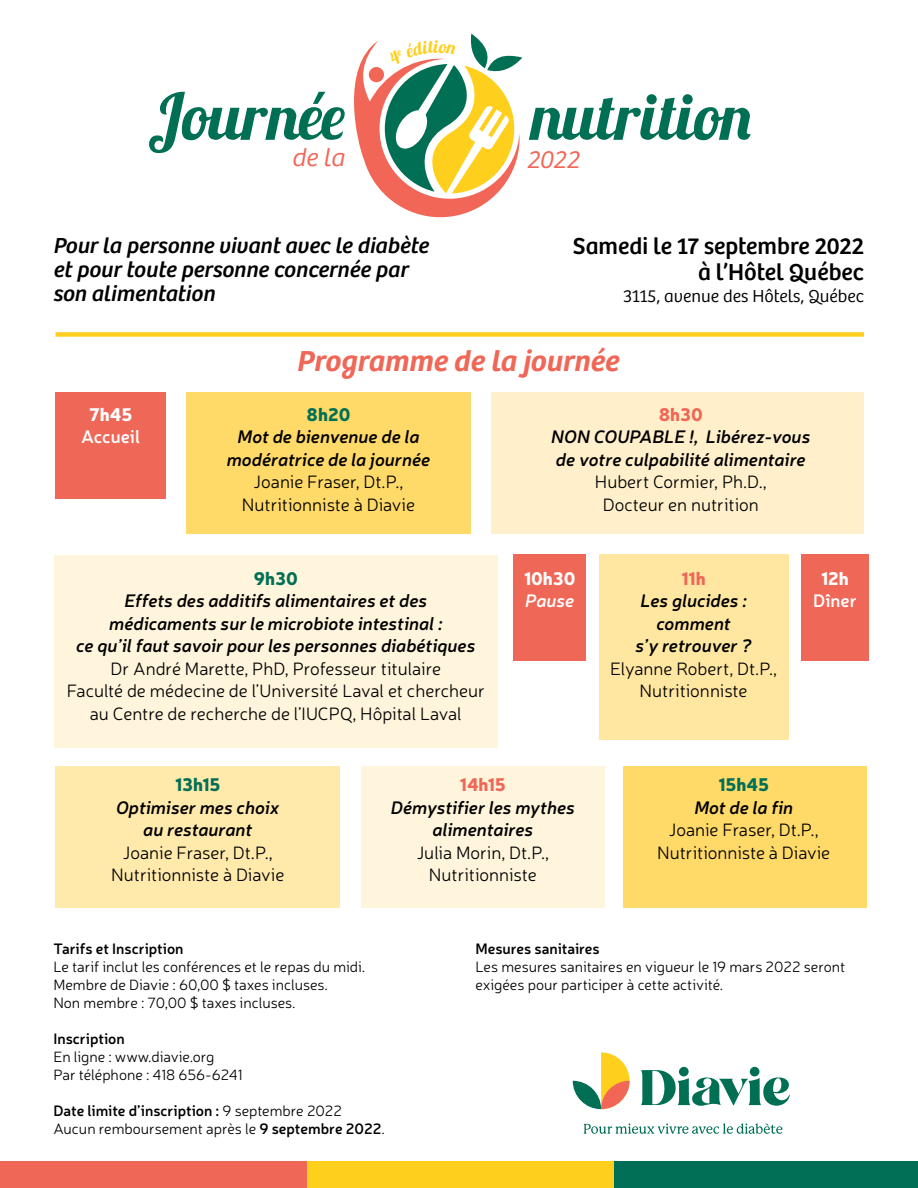
<style>
.page{position:relative;width:918px;height:1188px;background:#fff}
.page>*{position:absolute;margin:0;border:0;box-sizing:border-box;transform-origin:0 0}
.t1{font:64.05px "Lobster 1.0";color:#006f54}
.t2{font:italic 600 30px "Bree";color:#ef6757}
.t3{font:italic 300 25.8px "Bree";letter-spacing:-.01em;color:#f26657}
.t4{font:24px/25.5px "Bree";color:#000;text-align:right}
.t5{font:italic 22.5px/24px "Bree";color:#000}
.t6{font:300 18px/22.5px "Neris";color:#000;text-align:center}
.t7{font:italic 600 18px/22.5px "Neris";color:#000;text-align:center}
.t8{font:300 18px "Bree";color:#000}
.t9{font:900 18px "Neris";color:#016f56}
.t10{font:900 18px "Neris";color:#fff}
.t11{font:600 18px "Neris";color:#fff}
.t12{font:900 18px "Neris";color:#ef6757}
.t13{font:italic 600 18px "Neris";color:#fff}
.t14{font:300 15px/18px "Neris";color:#000}
.t15{font:600 15px "Neris";color:#000}
.s1{font-weight:600}
</style>
<div class="page">
<div style="left:0;top:1161px;width:307px;height:27px;background:#ef6757"></div>
<div style="left:611px;top:1161px;width:307px;height:27px;background:#016f56"></div>
<div style="left:307px;top:1161px;width:307px;height:27px;background:#fecf1d"></div>
<div style="left:750px;top:1067px;width:9px;height:9px;background:#006f54;border-radius:50%"></div>
<svg style="left:641px;top:1070px;width:149px;height:36px"></svg>
<div style="left:679px;top:1067px;width:10px;height:9px;background:#006f54;border-radius:50%"></div>
<svg style="left:573px;top:1052px;width:57px;height:57px"></svg>
<svg style="left:584px;top:1123px;width:198px;height:11px"></svg>
<div style="left:361px;top:766px;width:244px;height:141px;background:#fff5dc"></div>
<div style="left:623px;top:766px;width:244px;height:141px;background:#ffda68"></div>
<div style="left:55px;top:766px;width:285px;height:141px;background:#ffe9ab"></div>
<div style="left:599px;top:555px;width:189px;height:185px;background:#ffe7a2"></div>
<div style="left:54px;top:555px;width:444px;height:193px;background:#fff5dc"></div>
<div style="left:491px;top:392px;width:373px;height:141px;background:#fff0cb"></div>
<div style="left:186px;top:392px;width:285px;height:141px;background:#ffda68"></div>
<div style="left:801px;top:555px;width:68px;height:106px;background:#ef6757"></div>
<div style="left:514px;top:555px;width:72px;height:106px;background:#ef6757"></div>
<div style="left:55px;top:392px;width:111px;height:107px;background:#ef6757"></div>
<div style="left:55px;top:332px;width:809px;height:5px;background:#fecf1d"></div>
<svg style="left:354px;top:34px;width:168px;height:183px"></svg>
<h1 class="t1" style="left:148px;top:76px;width:199px">Journée</h1>
<h1 class="t1" style="left:531px;top:76px;width:223px">nutrition</h1>
<h3 class="t3" style="left:293px;top:139px;width:54px">de la</h3>
<h3 class="t3" style="left:528px;top:140px;width:54px">2022</h3>
<p class="t5" style="left:54px;top:232px;width:377px">Pour la personne vivant avec le diabète et pour toute personne concernée par son alimentation</p>
<h3 class="t4" style="left:573px;top:232px;width:293px">Samedi le 17 septembre 2022 à l’Hôtel Québec</h3>
<p class="t8" style="left:623px;top:283px;width:242px">3115, avenue des Hôtels, Québec</p>
<p class="t10" style="left:89px;top:401px;width:45px">7h45</p>
<p class="t11" style="left:81px;top:425px;width:60px">Accueil</p>
<h2 class="t2" style="left:298px;top:338px;width:324px">Programme de la journée</h2>
<p class="t9" style="left:307px;top:401px;width:45px">8h20</p>
<p class="t7" style="left:227px;top:425px;width:205px">Mot de bienvenue de la modératrice de la journée</p>
<p class="t6" style="left:242px;top:470px;width:175px">Joanie Fraser, Dt.P.,<br>Nutritionniste à Diavie</p>
<p class="t12" style="left:659px;top:401px;width:46px">8h30</p>
<p class="t7" style="left:551px;top:425px;width:261px;text-align:left">NON COUPABLE !, Libérez-vous de votre culpabilité alimentaire</p>
<p class="t6" style="left:595px;top:470px;width:173px">Hubert Cormier, Ph.D.,<br>Docteur en nutrition</p>
<p class="t9" style="left:254px;top:565px;width:45px">9h30</p>
<p class="t7" style="left:76px;top:589px;width:401px">Effets des additifs alimentaires et des médicaments sur le microbiote intestinal :<br>ce qu’il faut savoir pour les personnes diabétiques</p>
<p class="t6" style="left:67px;top:657px;width:420px">Dr André Marette, PhD, Professeur titulaire<br>Faculté de médecine de l’Université Laval et chercheur au Centre de recherche de l’IUCPQ, Hôpital Laval</p>
<p class="t10" style="left:524px;top:565px;width:53px">10h30</p>
<p class="t13" style="left:525px;top:588px;width:51px">Pause</p>
<p class="t9" style="left:175px;top:772px;width:47px">13h15</p>
<p class="t7" style="left:116px;top:795px;width:165px">Optimiser mes choix au restaurant</p>
<p class="t6" style="left:111px;top:841px;width:175px">Joanie Fraser, Dt.P.,<br>Nutritionniste à Diavie</p>
<p class="t12" style="left:460px;top:772px;width:47px">14h15</p>
<p class="t7" style="left:391px;top:795px;width:186px">Démystifier les mythes alimentaires</p>
<p class="t6" style="left:417px;top:841px;width:134px">Julia Morin, Dt.P.,<br>Nutritionniste</p>
<p class="t12" style="left:682px;top:565px;width:26px">11h</p>
<p class="t7" style="left:636px;top:589px;width:118px">Les glucides : comment<br>s’y retrouver ?</p>
<p class="t6" style="left:610px;top:657px;width:168px">Elyanne Robert, Dt.P.,<br>Nutritionniste</p>
<p class="t10" style="left:821px;top:565px;width:29px">12h</p>
<p class="t11" style="left:813px;top:588px;width:45px">Dîner</p>
<p class="t9" style="left:719px;top:772px;width:52px">15h45</p>
<p class="t7" style="left:694px;top:795px;width:100px">Mot de la fin</p>
<p class="t6" style="left:657px;top:818px;width:175px">Joanie Fraser, Dt.P.,<br>Nutritionniste à Diavie</p>
<p class="t15" style="left:53px;top:938px;width:132px">Tarifs et Inscription</p>
<p class="t14" style="left:53px;top:957px;width:314px">Le tarif inclut les conférences et le repas du midi.<br>Membre de Diavie : 60,00 $ taxes incluses.<br>Non membre : 70,00 $ taxes incluses.</p>
<p class="t15" style="left:53px;top:1028px;width:73px">Inscription</p>
<p class="t14" style="left:53px;top:1047px;width:191px">En ligne : www.diavie.org<br>Par téléphone : 418 656-6241</p>
<p class="t14" style="left:53px;top:1101px;width:333px"><span class="s1">Date limite d’inscription :</span> 9 septembre 2022<br>Aucun remboursement après le <span class="s1">9 septembre 2022</span>.</p>
<p class="t15" style="left:475px;top:938px;width:126px">Mesures sanitaires</p>
<p class="t14" style="left:475px;top:957px;width:371px">Les mesures sanitaires en vigueur le 19 mars 2022 seront exigées pour participer à cette activité.</p>
</div>
